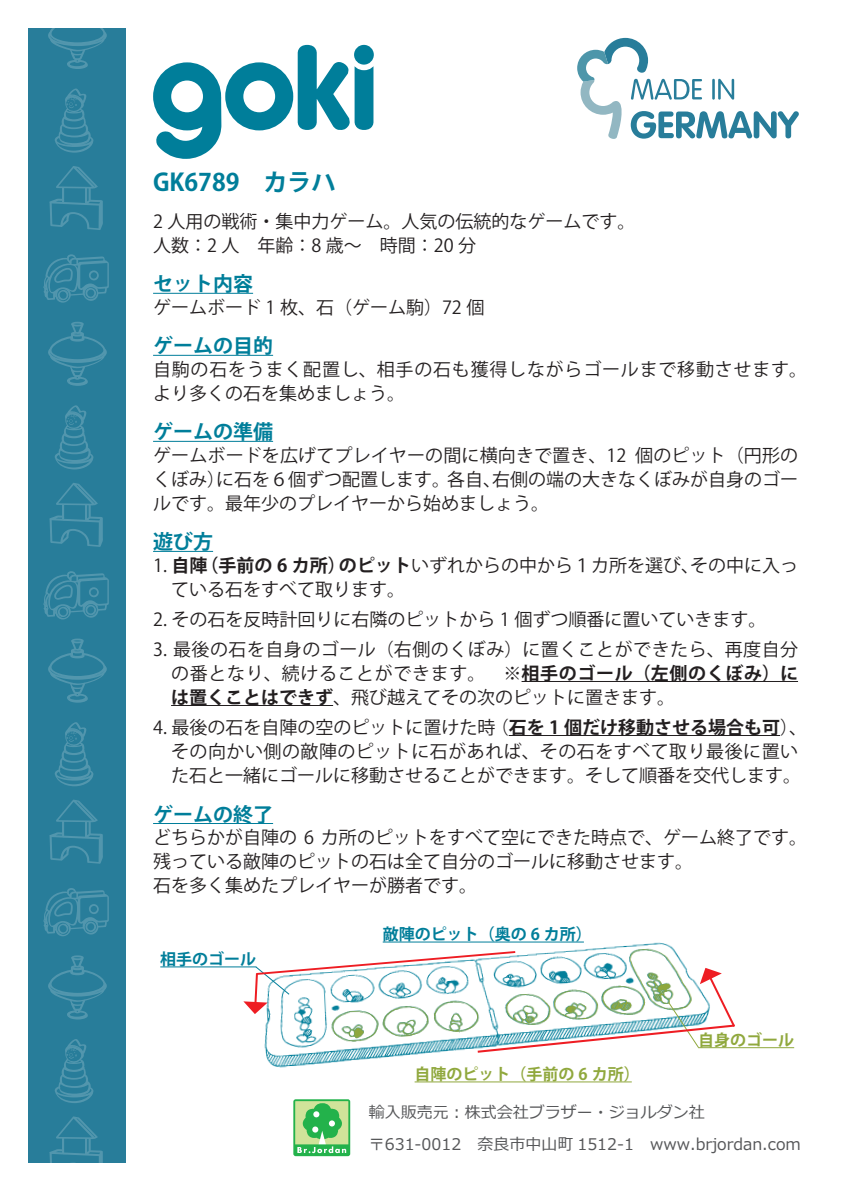
<style>
.page{position:relative;width:842px;height:1191px;background:#fff}
.page>*{position:absolute;margin:0;border:0;box-sizing:border-box;transform-origin:0 0}
.t1{font:700 24px "Koz Go Pro";color:#007e9a}
.t2{font:700 20px "Koz Go Pro";color:#007e9a}
.t3{font:18px/24px "Koz Go Pro";color:#231f20}
.t4{font:18px/24px "Koz Go Pro";letter-spacing:.045em;color:#231f20}
.t5{font:16px/32px "Meiryo";color:#57585a}
.t6{font:700 16px "Koz Go Pro";color:#90a83d}
.t7{font:700 16px "Koz Go Pro";color:#007e9a}
.s1{font-weight:700}
</style>
<div class="page">
<svg style="left:153px;top:45px;width:221px;height:114px"></svg>
<div style="left:28px;top:28px;width:98px;height:1134px;background:#287d9a"></div>
<svg style="left:48px;top:28px;width:59px;height:41px"></svg>
<svg style="left:48px;top:322px;width:59px;height:64px"></svg>
<svg style="left:49px;top:166px;width:54px;height:64px"></svg>
<svg style="left:43px;top:254px;width:66px;height:49px"></svg>
<svg style="left:55px;top:88px;width:39px;height:65px"></svg>
<svg style="left:48px;top:638px;width:59px;height:64px"></svg>
<svg style="left:49px;top:483px;width:54px;height:64px"></svg>
<svg style="left:43px;top:571px;width:66px;height:48px"></svg>
<svg style="left:55px;top:405px;width:39px;height:64px"></svg>
<svg style="left:48px;top:955px;width:59px;height:64px"></svg>
<svg style="left:49px;top:799px;width:54px;height:64px"></svg>
<svg style="left:43px;top:888px;width:66px;height:48px"></svg>
<svg style="left:55px;top:722px;width:39px;height:64px"></svg>
<svg style="left:49px;top:1116px;width:54px;height:46px"></svg>
<svg style="left:55px;top:1039px;width:39px;height:64px"></svg>
<svg style="left:293px;top:1099px;width:57px;height:57px;background:#77cb78"></svg>
<svg style="left:577px;top:38px;width:222px;height:101px"></svg>
<img style="left:266px;top:941px;width:405px;height:127px">
<img style="left:500px;top:946px;width:175px;height:4px">
<hr style="left:153px;top:293px;width:100px;height:1px;background:#007e9a">
<hr style="left:153px;top:355px;width:120px;height:1px;background:#007e9a">
<hr style="left:153px;top:441px;width:120px;height:1px;background:#007e9a">
<hr style="left:153px;top:551px;width:60px;height:1px;background:#007e9a">
<hr style="left:521px;top:681px;width:277px;height:1px;background:#231f20">
<hr style="left:171px;top:705px;width:162px;height:1px;background:#231f20">
<hr style="left:509px;top:735px;width:271px;height:1px;background:#231f20">
<hr style="left:153px;top:823px;width:120px;height:1px;background:#007e9a">
<hr style="left:698px;top:1047px;width:96px;height:1px;background:#90a83d">
<hr style="left:160px;top:966px;width:96px;height:1px;background:#007e9a">
<hr style="left:415px;top:1081px;width:217px;height:1px;background:#90a83d">
<hr style="left:383px;top:941px;width:201px;height:1px;background:#007e9a">
<svg style="left:243px;top:950px;width:494px;height:104px"></svg>
<h1 class="t1" style="left:153px;top:166px;width:184px">GK6789　カラハ</h1>
<p class="t3" style="left:153px;top:209px;width:484px">2 人用の戦術・集中力ゲーム。人気の伝統的なゲームです。人数：2 人　年齢：8 歳～　時間：20 分</p>
<p class="t2" style="left:153px;top:271px;width:101px">セット内容</p>
<p class="t3" style="left:153px;top:295px;width:333px">ゲームボード 1 枚、石（ゲーム駒）72 個</p>
<p class="t2" style="left:153px;top:333px;width:121px">ゲームの目的</p>
<p class="t4" style="left:153px;top:357px;width:655px">自駒の石をうまく配置し、相手の石も獲得しながらゴールまで移動させます。より多くの石を集めましょう。</p>
<p class="t2" style="left:153px;top:419px;width:121px">ゲームの準備</p>
<p class="t3" style="left:153px;top:443px;width:647px;text-align:justify">ゲームボードを広げてプレイヤーの間に横向きで置き、12 個のピット（円形のくぼみ）に石を６個ずつ配置します。各自、右側の端の大きなくぼみが自身のゴールです。最年少のプレイヤーから始めましょう。</p>
<p class="t2" style="left:153px;top:529px;width:61px">遊び方</p>
<p class="t3" style="left:171px;top:553px;width:628px;text-indent:-18px">1. <span class="s1">自陣（手前の 6 カ所）のピット</span>いずれからの中から１カ所を選び、その中に入っている石をすべて取ります。</p>
<p class="t3" style="left:153px;top:607px;width:615px">2. その石を反時計回りに右隣のピットから 1 個ずつ順番に置いていきます。</p>
<p class="t3" style="left:171px;top:637px;width:629px;text-align:justify;text-indent:-18px">3. 最後の石を自身のゴール（右側のくぼみ）に置くことができたら、再度自分の番となり、続けることができます。　※<span class="s1">相手のゴール（左側のくぼみ）には置くことはできず</span>、飛び越えてその次のピットに置きます。</p>
<p class="t3" style="left:171px;top:715px;width:637px;text-indent:-18px">4. 最後の石を自陣の空のピットに置けた時（<span class="s1">石を 1 個だけ移動させる場合も可</span>）、その向かい側の敵陣のピットに石があれば、その石をすべて取り最後に置いた石と一緒にゴールに移動させることができます。そして順番を交代します。</p>
<p class="t2" style="left:153px;top:801px;width:121px">ゲームの終了</p>
<p class="t3" style="left:153px;top:825px;width:655px">どちらかが自陣の 6 カ所のピットをすべて空にできた時点で、ゲーム終了です。残っている敵陣のピットの石は全て自分のゴールに移動させます。<br>石を多く集めたプレイヤーが勝者です。</p>
<p class="t7" style="left:160px;top:949px;width:97px">相手のゴール</p>
<p class="t7" style="left:383px;top:924px;width:211px">敵陣のピット（奥の 6 カ所）</p>
<p class="t6" style="left:415px;top:1064px;width:227px">自陣のピット（手前の 6 カ所）</p>
<p class="t6" style="left:698px;top:1030px;width:97px">自身のゴール</p>
<p class="t5" style="left:369px;top:1096px;width:434px">輸入販売元︓株式会社ブラザー・ジョルダン社〒631-0012　奈良市中山町 1512-1　www.brjordan.com</p>
</div>
